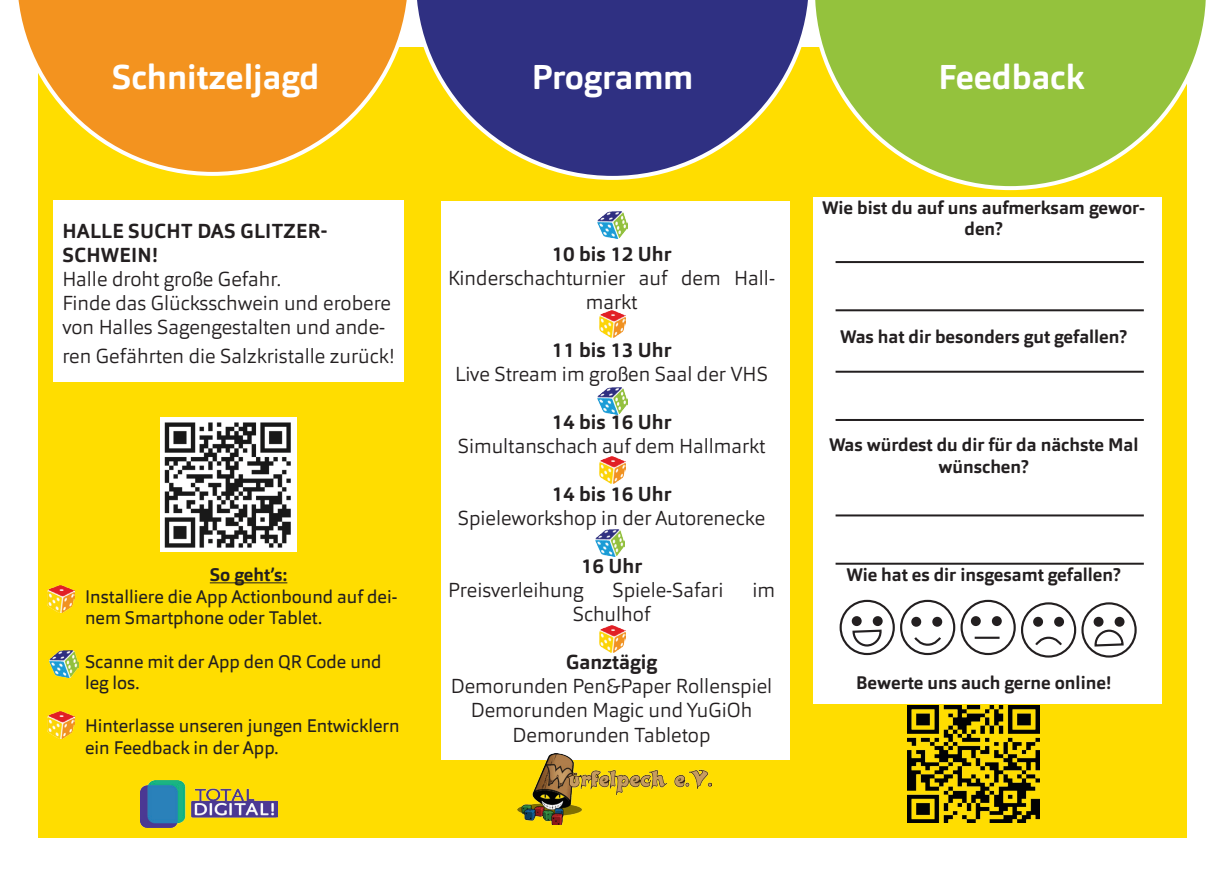
<style>
.page{position:relative;width:1225px;height:874px;background:#fff}
.page>*{position:absolute;margin:0;border:0;box-sizing:border-box;transform-origin:0 0}
.t1{font:700 34px "Orgon";color:#fff}
.t2{font:300 20px/24px "Orgon";color:#231f20}
.t3{font:700 20px/24px "Orgon";color:#231f20}
.t4{font:700 18px/21.6px "Orgon";color:#231f20;text-align:center}
.t5{font:18px/21.6px "Orgon";color:#231f20}
</style>
<div class="page">
<div style="left:38px;top:47px;width:1148px;height:789px;background:#fd0"></div>
<svg style="left:417px;top:0;width:391px;height:180px"></svg>
<svg style="left:18px;top:0;width:389px;height:176px"></svg>
<svg style="left:815px;top:0;width:391px;height:190px"></svg>
<div style="left:813px;top:198px;width:348px;height:505px;background:#fff"></div>
<hr style="left:835px;top:261px;width:308px;height:2px;background:#231f20">
<div style="left:441px;top:200px;width:348px;height:559px;background:#fff"></div>
<hr style="left:835px;top:309px;width:308px;height:2px;background:#231f20">
<hr style="left:835px;top:370px;width:308px;height:2px;background:#231f20">
<hr style="left:835px;top:419px;width:308px;height:2px;background:#231f20">
<hr style="left:835px;top:514px;width:308px;height:2px;background:#231f20">
<hr style="left:835px;top:562px;width:308px;height:2px;background:#231f20">
<hr style="left:210px;top:582px;width:77px;height:1px;background:#231f20">
<img style="left:161px;top:417px;width:135px;height:134px">
<img style="left:907px;top:705px;width:132px;height:116px">
<svg style="left:840px;top:600px;width:53px;height:53px"></svg>
<div style="left:839px;top:599px;width:56px;height:55px;border:2px solid #231f20;border-radius:50%"></div>
<div style="left:900px;top:599px;width:55px;height:55px;border:2px solid #231f20;border-radius:50%"></div>
<div style="left:960px;top:599px;width:55px;height:55px;border:2px solid #231f20;border-radius:50%"></div>
<div style="left:1021px;top:602px;width:55px;height:55px;border:2px solid #231f20;border-radius:50%"></div>
<div style="left:1081px;top:602px;width:55px;height:55px;border:2px solid #231f20;border-radius:50%"></div>
<div style="left:853px;top:617px;width:7px;height:7px;background:#231f20;border-radius:50%"></div>
<div style="left:851px;top:615px;width:10px;height:10px;border:2px solid #231f20;border-radius:50%"></div>
<div style="left:874px;top:617px;width:7px;height:7px;background:#231f20;border-radius:50%"></div>
<div style="left:872px;top:615px;width:10px;height:10px;border:2px solid #231f20;border-radius:50%"></div>
<div style="left:912px;top:617px;width:8px;height:8px;background:#231f20;border-radius:50%"></div>
<div style="left:911px;top:616px;width:10px;height:10px;border:2px solid #231f20;border-radius:50%"></div>
<div style="left:933px;top:617px;width:8px;height:8px;background:#231f20;border-radius:50%"></div>
<div style="left:932px;top:616px;width:10px;height:10px;border:2px solid #231f20;border-radius:50%"></div>
<div style="left:972px;top:617px;width:7px;height:7px;background:#231f20;border-radius:50%"></div>
<div style="left:971px;top:615px;width:9px;height:10px;border:2px solid #231f20;border-radius:50%"></div>
<div style="left:993px;top:617px;width:7px;height:7px;background:#231f20;border-radius:50%"></div>
<div style="left:992px;top:615px;width:9px;height:10px;border:2px solid #231f20;border-radius:50%"></div>
<div style="left:1034px;top:617px;width:8px;height:8px;background:#231f20;border-radius:50%"></div>
<div style="left:1033px;top:616px;width:10px;height:10px;border:2px solid #231f20;border-radius:50%"></div>
<div style="left:1055px;top:617px;width:8px;height:8px;background:#231f20;border-radius:50%"></div>
<div style="left:1054px;top:616px;width:10px;height:10px;border:2px solid #231f20;border-radius:50%"></div>
<div style="left:1094px;top:617px;width:8px;height:8px;background:#231f20;border-radius:50%"></div>
<div style="left:1093px;top:616px;width:10px;height:10px;border:2px solid #231f20;border-radius:50%"></div>
<div style="left:1115px;top:617px;width:8px;height:8px;background:#231f20;border-radius:50%"></div>
<div style="left:1114px;top:616px;width:10px;height:10px;border:2px solid #231f20;border-radius:50%"></div>
<hr style="left:974px;top:636px;width:25px;height:2px;background:#231f20">
<svg style="left:914px;top:637px;width:27px;height:9px"></svg>
<svg style="left:1035px;top:636px;width:27px;height:10px"></svg>
<svg style="left:851px;top:628px;width:31px;height:19px"></svg>
<svg style="left:1094px;top:629px;width:30px;height:18px"></svg>
<div style="left:53px;top:200px;width:350px;height:182px;background:#fff"></div>
<img style="left:140px;top:780px;width:137px;height:46px">
<img style="left:517px;top:753px;width:194px;height:70px">
<img style="left:48px;top:585px;width:26px;height:26px">
<img style="left:49px;top:650px;width:29px;height:26px">
<img style="left:48px;top:711px;width:26px;height:26px">
<img style="left:595px;top:529px;width:29px;height:26px">
<img style="left:598px;top:387px;width:29px;height:27px">
<img style="left:599px;top:456px;width:26px;height:27px">
<img style="left:599px;top:625px;width:26px;height:27px">
<img style="left:599px;top:310px;width:26px;height:27px">
<img style="left:598px;top:211px;width:29px;height:27px">
<p class="t1" style="left:112px;top:55px;width:209px">Schnitzeljagd</p>
<p class="t1" style="left:532px;top:55px;width:163px">Programm</p>
<p class="t1" style="left:938px;top:55px;width:147px">Feedback</p>
<p class="t3" style="left:62px;top:219px;width:266px">HALLE SUCHT DAS GLITZER-<br>SCHWEIN!</p>
<p class="t2" style="left:62px;top:267px;width:220px">Halle droht große Gefahr.</p>
<p class="t2" style="left:62px;top:291px;width:330px">Finde das Glücksschwein und erobere von Halles Sagengestalten und ande-</p>
<p class="t2" style="left:62px;top:344px;width:334px">ren Gefährten die Salzkristalle zurück!</p>
<p class="t4" style="left:210px;top:563px;width:79px">So geht’s:</p>
<p class="t5" style="left:85px;top:585px;width:314px">Installiere die App Actionbound auf dei&shy;nem Smartphone oder Tablet.</p>
<p class="t5" style="left:85px;top:650px;width:298px">Scanne mit der App den QR Code und leg los.</p>
<p class="t5" style="left:85px;top:714px;width:316px">Hinterlasse unseren jungen Entwicklern ein Feedback in der App.</p>
<p class="t3" style="left:551px;top:242px;width:122px">10 bis 12 Uhr</p>
<p class="t2" style="left:448px;top:266px;width:328px;text-align:center">Kinderschachturnier auf dem Hall&shy;markt</p>
<p class="t3" style="left:551px;top:338px;width:122px">11 bis 13 Uhr</p>
<p class="t2" style="left:455px;top:362px;width:314px">Live Stream im großen Saal der VHS</p>
<p class="t3" style="left:551px;top:410px;width:122px">14 bis 16 Uhr</p>
<p class="t2" style="left:458px;top:434px;width:309px">Simultanschach auf dem Hallmarkt</p>
<p class="t3" style="left:551px;top:482px;width:122px">14 bis 16 Uhr</p>
<p class="t2" style="left:458px;top:506px;width:309px">Spieleworkshop in der Autorenecke</p>
<p class="t3" style="left:581px;top:554px;width:63px">16 Uhr</p>
<p class="t2" style="left:448px;top:578px;width:137px">Preisverleihung</p>
<p class="t2" style="left:612px;top:578px;width:112px">Spiele-Safari</p>
<p class="t2" style="left:752px;top:578px;width:24px">im</p>
<p class="t2" style="left:573px;top:602px;width:79px">Schulhof</p>
<p class="t3" style="left:566px;top:650px;width:92px">Ganztägig</p>
<p class="t2" style="left:451px;top:674px;width:323px">Demorunden Pen&amp;Paper Rollenspiel</p>
<p class="t2" style="left:471px;top:698px;width:283px">Demorunden Magic und YuGiOh</p>
<p class="t2" style="left:512px;top:722px;width:199px">Demorunden Tabletop</p>
<p class="t4" style="left:822px;top:196px;width:324px">Wie bist du auf uns aufmerksam gewor&shy;den?</p>
<p class="t4" style="left:840px;top:326px;width:288px">Was hat dir besonders gut gefallen?</p>
<p class="t4" style="left:829px;top:434px;width:311px">Was würdest du dir für da nächste Mal wünschen?</p>
<p class="t4" style="left:846px;top:564px;width:276px">Wie hat es dir insgesamt gefallen?</p>
<p class="t4" style="left:856px;top:672px;width:257px">Bewerte uns auch gerne online!</p>
</div>
